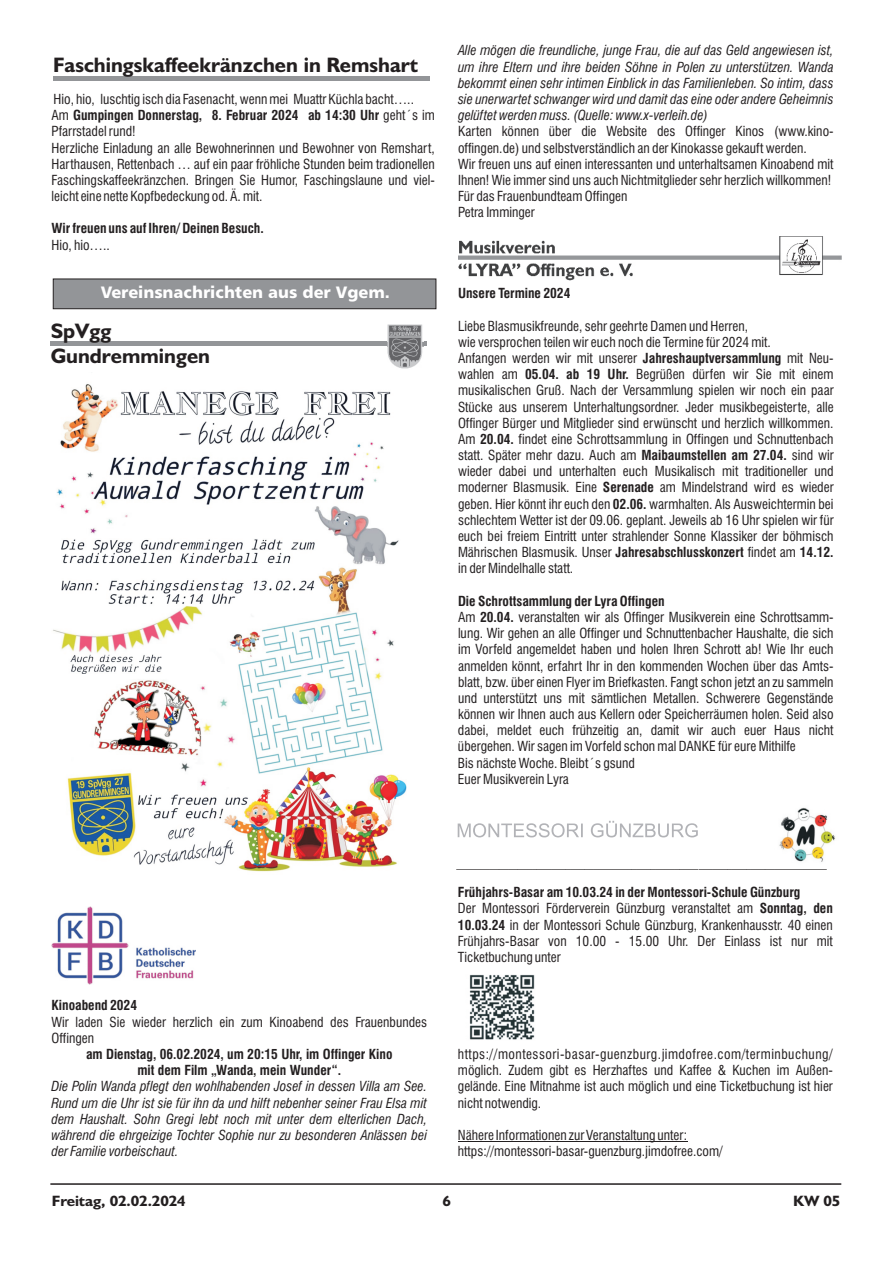
<style>
.page{position:relative;width:893px;height:1263px;background:#fff}
.page>*{position:absolute;margin:0;border:0;box-sizing:border-box;transform-origin:0 0}
.t1{font:700 21px/25.2px "Humanist 521 BT";color:#231f20}
.t2{font:16.5px "Humanist 777 BT Black B";color:#fff}
.t3{font:700 15px "Humanist 521 BT";letter-spacing:-.005em;color:#231f20;scale:1.04 1}
.t4{font:condensed 13.5px/16.2px "Swiss 721 BT";color:#231f20}
.t5{font:italic condensed 13.5px/16.2px "Swiss 721 BT";color:#231f20;text-align:justify}
.t6{font:700 condensed 13.5px/16.2px "Swiss 721 BT";color:#231f20;text-align:center}
.s1{font-weight:700}
</style>
<div class="page">
<hr style="left:50px;top:1183px;width:791px;height:2px;background:#231f20">
<hr style="left:458px;top:1141px;width:229px;height:1px;background:#231f20">
<svg style="left:52px;top:278px;width:385px;height:31px;background:#8e8f92"></svg>
<hr style="left:51px;top:342px;width:376px;height:4px;background:#939598">
<img style="left:387px;top:324px;width:37px;height:45px">
<img style="left:53px;top:384px;width:354px;height:488px">
<hr style="left:53px;top:76px;width:376px;height:4px;background:#939598">
<img style="left:459px;top:236px;width:383px;height:44px">
<img style="left:51px;top:907px;width:145px;height:77px">
<svg style="left:458px;top:821px;width:240px;height:16px"></svg>
<svg style="left:456px;top:869px;width:371px;height:1px"></svg>
<img style="left:779px;top:807px;width:56px;height:55px">
<img style="left:469px;top:974px;width:66px;height:66px">
<h1 class="t1" style="left:53px;top:54px;width:367px">Faschingskaffeekränzchen in Remshart</h1>
<p class="t4" style="left:52px;top:92px;width:385px">Hio, hio, luschtig isch dia Fasenacht, wenn mei Muattr Küchla bacht…..<br>Am <span class="s1">Gumpingen Donnerstag, 8. Februar 2024 ab 14:30 Uhr</span> geht´s im Pfarrstadel rund!<br>Herzliche Einladung an alle Bewohnerinnen und Bewohner von Remshart, Harthausen, Rettenbach … auf ein paar fröhliche Stunden beim tradionellen Faschingskaffeekränzchen. Bringen Sie Humor, Faschingslaune und viel&shy;leicht eine nette Kopfbedeckung od. Ä. mit.</p>
<p class="t6" style="left:52px;top:222px;width:214px">Wir freuen uns auf Ihren/ Deinen Besuch.</p>
<p class="t4" style="left:52px;top:238px;width:60px">Hio, hio…..</p>
<p class="t2" style="left:121px;top:286px;width:251px">Amtliche Bekanntmachungen</p>
<h1 class="t1" style="left:51px;top:319px;width:161px">SpVgg<br>Gundremmingen</h1>
<p class="t2" style="left:101px;top:286px;width:291px">Vereinsnachrichte aus der Vgem.</p>
<p class="t5" style="left:458px;top:44px;width:377px">Alle mögen die freundliche, junge Frau, die auf das Geld angewiesen ist, um ihre Eltern und ihre beiden Söhne in Polen zu unterstützen. Wanda bekommt einen sehr intimen Einblick in das Familienleben. So intim, dass sie unerwartet schwanger wird und damit das eine oder andere Geheimnis gelüftet werden muss. (Quelle: www.x-verleih.de)</p>
<p class="t4" style="left:458px;top:125px;width:377px">Karten können über die Website des Offinger Kinos (www.kino&shy;offingen.de) und selbstverständlich an der Kinokasse gekauft werden.<br>Wir freuen uns auf einen interessanten und unterhaltsamen Kinoabend mit Ihnen! Wie immer sind uns auch Nichtmitglieder sehr herzlich willkommen!<br>Für das Frauenbundteam Offingen<br>Petra Imminger</p>
<p class="t6" style="left:458px;top:287px;width:114px">Unsere Termine 2024</p>
<p class="t4" style="left:458px;top:319px;width:377px">Liebe Blasmusikfreunde, sehr geehrte Damen und Herren,<br>wie versprochen teilen wir euch noch die Termine für 2024 mit.<br>Anfangen werden wir mit unserer <span class="s1">Jahreshauptversammlung</span> mit Neu&shy;wahlen am <span class="s1">05.04. ab 19 Uhr.</span> Begrüßen dürfen wir Sie mit einem musikalischen Gruß. Nach der Versammlung spielen wir noch ein paar Stücke aus unserem Unterhaltungsordner. Jeder musikbegeisterte, alle Offinger Bürger und Mitglieder sind erwünscht und herzlich willkommen.<br>Am <span class="s1">20.04.</span> findet eine Schrottsammlung in Offingen und Schnuttenbach statt. Später mehr dazu. Auch am <span class="s1">Maibaumstellen am 27.04.</span> sind wir wieder dabei und unterhalten euch Musikalisch mit traditioneller und moderner Blasmusik. Eine <span class="s1">Serenade</span> am Mindelstrand wird es wieder geben. Hier könnt ihr euch den <span class="s1">02.06.</span> warmhalten. Als Ausweichtermin bei schlechtem Wetter ist der 09.06. geplant. Jeweils ab 16 Uhr spielen wir für euch bei freiem Eintritt unter strahlender Sonne Klassiker der böhmisch Mährischen Blasmusik. Unser <span class="s1">Jahresabschlusskonzert</span> findet am <span class="s1">14.12. </span>in der Mindelhalle statt.</p>
<p class="t4" style="left:458px;top:594px;width:377px"><span class="s1">Die Schrottsammlung der Lyra Offingen<br></span>Am <span class="s1">20.04.</span> veranstalten wir als Offinger Musikverein eine Schrottsamm&shy;lung. Wir gehen an alle Offinger und Schnuttenbacher Haushalte, die sich im Vorfeld angemeldet haben und holen Ihren Schrott ab! Wie Ihr euch anmelden könnt, erfahrt Ihr in den kommenden Wochen über das Amts&shy;blatt, bzw. über einen Flyer im Briefkasten. Fangt schon jetzt an zu sammeln und unterstützt uns mit sämtlichen Metallen. Schwerere Gegenstände können wir Ihnen auch aus Kellern oder Speicherräumen holen. Seid also dabei, meldet euch frühzeitig an, damit wir auch euer Haus nicht übergehen. Wir sagen im Vorfeld schon mal DANKE für eure Mithilfe<br>Bis nächste Woche. Bleibt´s gsund<br>Euer Musikverein Lyra</p>
<p class="t6" style="left:51px;top:999px;width:87px">Kinoabend 2024</p>
<p class="t4" style="left:51px;top:1015px;width:377px">Wir laden Sie wieder herzlich ein zum Kinoabend des Frauenbundes<br>Offingen</p>
<p class="t6" style="left:86px;top:1047px;width:308px">am Dienstag, 06.02.2024, um 20:15 Uhr, im Offinger Kino mit dem Film „Wanda, mein Wunder“.</p>
<p class="t5" style="left:51px;top:1080px;width:377px">Die Polin Wanda pflegt den wohlhabenden Josef in dessen Villa am See.<br>Rund um die Uhr ist sie für ihn da und hilft nebenher seiner Frau Elsa mit dem Haushalt. Sohn Gregi lebt noch mit unter dem elterlichen Dach, während die ehrgeizige Tochter Sophie nur zu besonderen Anlässen bei der Familie vorbeischaut.</p>
<p class="t4" style="left:458px;top:885px;width:376px"><span class="s1">Frühjahrs-Basar am 10.03.24 in der Montessori-Schule Günzburg<br></span>Der Montessori Förderverein Günzburg veranstaltet am <span class="s1">Sonntag, den 10.03.24</span> in der Montessori Schule Günzburg, Krankenhausstr. 40 einen Frühjahrs-Basar von 10.00 - 15.00 Uhr. Der Einlass ist nur mit Ticketbuchung unter</p>
<p class="t4" style="left:458px;top:1047px;width:376px;text-align:justify">https://montessori-basar-guenzburg.jimdofree.com/terminbuchung/ möglich. Zudem gibt es Herzhaftes und Kaffee &amp; Kuchen im Außen&shy;gelände. Eine Mitnahme ist auch möglich und eine Ticketbuchung ist hier nicht notwendig.</p>
<p class="t4" style="left:458px;top:1128px;width:267px">Nähere Informationen zur Veranstaltung unter: https://montessori-basar-guenzburg.jimdofree.com/</p>
<p class="t3" style="left:52px;top:1194px;width:130px">Freitag, 02.02.2024</p>
<p class="t3" style="left:442px;top:1194px;width:10px">6</p>
<p class="t3" style="left:793px;top:1194px;width:47px">KW 05</p>
</div>
